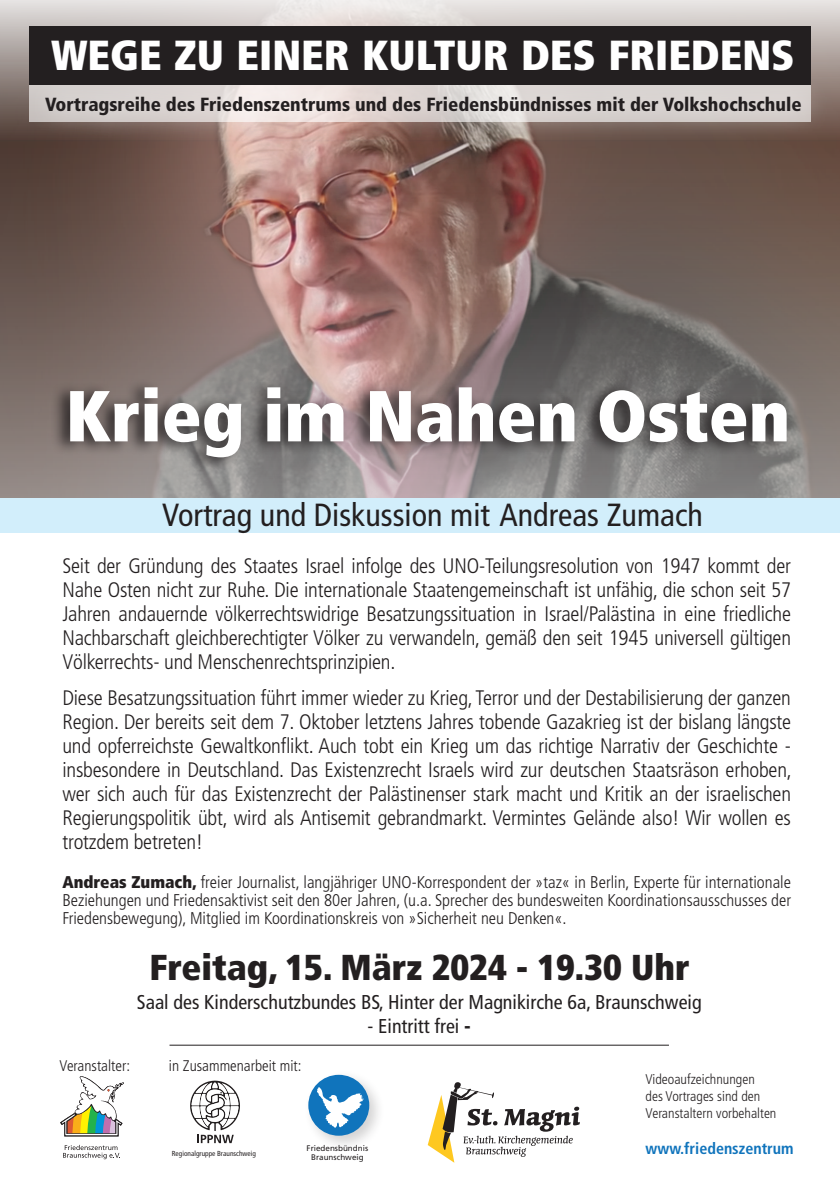
<style>
.page{position:relative;width:840px;height:1191px;background:#fff}
.page>*{position:absolute;margin:0;border:0;box-sizing:border-box;transform-origin:0 0}
.t1{font:900 condensed 72px "Frutiger";color:#fff}
.t2{font:900 condensed 42px "Frutiger";color:#fff}
.t3{font:900 condensed 36px "Frutiger";color:#231f20}
.t4{font:condensed 32px "Frutiger";color:#231f20}
.t5{font:300 condensed 21px/24px "Frutiger";letter-spacing:-.01em;color:#231f20;text-align:justify}
.t6{font:condensed 20px "Frutiger";color:#231f20}
.t7{font:900 condensed 19px "Frutiger";color:#231f20}
.t8{font:300 condensed 17px/18px "Frutiger";color:#231f20;text-align:justify}
.t9{font:700 condensed 16px "Frutiger";color:#1074bc}
.t10{font:300 condensed 15.4px "Frutiger";color:#231f20}
.t11{font:300 condensed 14px/16.8px "Frutiger";color:#231f20}
.t12{font:8px/9.2px "Frutiger";color:#231f20;text-align:center}
.t13{font:condensed 7.2px "Frutiger";color:#231f20}
.s1{font-weight:900}
</style>
<div class="page">
<svg style="left:0;top:0;width:839px;height:498px;background:#89746e"></svg>
<hr style="left:169px;top:1044px;width:499px;height:1px;background:#231f20">
<svg style="left:29px;top:74px;width:800px;height:65px;background:#c1b4b0"></svg>
<div style="left:29px;top:27px;width:781px;height:58px;background:#231f20"></div>
<div style="left:50px;top:378px;width:739px;height:95px;background:#231f20;opacity:.85"></div>
<div style="left:0;top:498px;width:839px;height:34px;background:#d2eefb"></div>
<svg style="left:60px;top:1076px;width:64px;height:60px"></svg>
<svg style="left:63px;top:1144px;width:57px;height:15px"></svg>
<svg style="left:190px;top:1080px;width:50px;height:63px"></svg>
<div style="left:303px;top:1070px;width:82px;height:82px;background:#231f20;opacity:.2"></div>
<svg style="left:308px;top:1074px;width:61px;height:61px"></svg>
<svg style="left:427px;top:1082px;width:152px;height:80px"></svg>
<h2 class="t2" style="left:51px;top:30px;width:744px">WEGE ZU EINER KULTUR DES FRIEDENS</h2>
<p class="t7" style="left:45px;top:93px;width:757px">Vortragsreihe des Friedenszentrums und des Friedensbündnisses mit der Volkshochschule</p>
<h1 class="t1" style="left:66px;top:372px;width:725px">Krieg im Nahen Osten</h1>
<h3 class="t4" style="left:162px;top:496px;width:542px">Vortrag und Diskussion mit Andreas Zumach</h3>
<p class="t5" style="left:62px;top:553px;width:729px">Seit der Gründung des Staates Israel infolge des UNO-Teilungsresolution von 1947 kommt der Nahe Osten nicht zur Ruhe. Die internationale Staatengemeinschaft ist unfähig, die schon seit 57<br>Jahren andauernde völkerrechtswidrige Besatzungssituation in Israel/Palästina in eine friedliche Nachbarschaft gleichberechtigter Völker zu verwandeln, gemäß den seit 1945 universell gültigen Völkerrechts- und Menschenrechtsprinzipien.</p>
<p class="t5" style="left:62px;top:685px;width:730px">Diese Besatzungssituation führt immer wieder zu Krieg, Terror und der Destabilisierung der ganzen Region. Der bereits seit dem 7. Oktober letztens Jahres tobende Gazakrieg ist der bislang längste und opferreichste Gewaltkonflikt. Auch tobt ein Krieg um das richtige Narrativ der Geschichte - insbesondere in Deutschland. Das Existenzrecht Israels wird zur deutschen Staatsräson erhoben, wer sich auch für das Existenzrecht der Palästinenser stark macht und Kritik an der israelischen Regierungspolitik übt, wird als Antisemit gebrandmarkt. Vermintes Gelände also! Wir wollen es trotzdem betreten!</p>
<p class="t8" style="left:62px;top:873px;width:729px"><span class="s1">Andreas Zumach,</span> freier Journalist, langjähriger UNO-Korrespondent der »taz« in Berlin, Experte für internationale Beziehungen und Friedensaktivist seit den 80er Jahren, (u.a. Sprecher des bundesweiten Koordinationsausschusses der Friedensbewegung), Mitglied im Koordinationskreis von »Sicherheit neu Denken«.</p>
<h3 class="t3" style="left:149px;top:945px;width:541px">Freitag, 15. März 2024 - 19.30 Uhr</h3>
<p class="t6" style="left:137px;top:990px;width:566px">Saal des Kinderschutzbundes BS, Hinter der Magnikirche 6a, Braunschweig</p>
<p class="t6" style="left:367px;top:1014px;width:105px">- Eintritt frei <span class="s1">-</span></p>
<p class="t10" style="left:60px;top:1056px;width:72px">Veranstalter:</p>
<p class="t10" style="left:169px;top:1056px;width:134px">in Zusammenarbeit mit:</p>
<p class="t13" style="left:172px;top:1149px;width:85px">Regionalgruppe Braunschweig</p>
<p class="t12" style="left:306px;top:1143px;width:63px">Friedensbündnis<br>Braunschweig</p>
<p class="t11" style="left:645px;top:1071px;width:132px">Videoaufzeichnungen<br>des Vortrages sind den<br>Veranstaltern vorbehalten</p>
<p class="t9" style="left:645px;top:1138px;width:149px">www.friedenszentrum</p>
</div>
